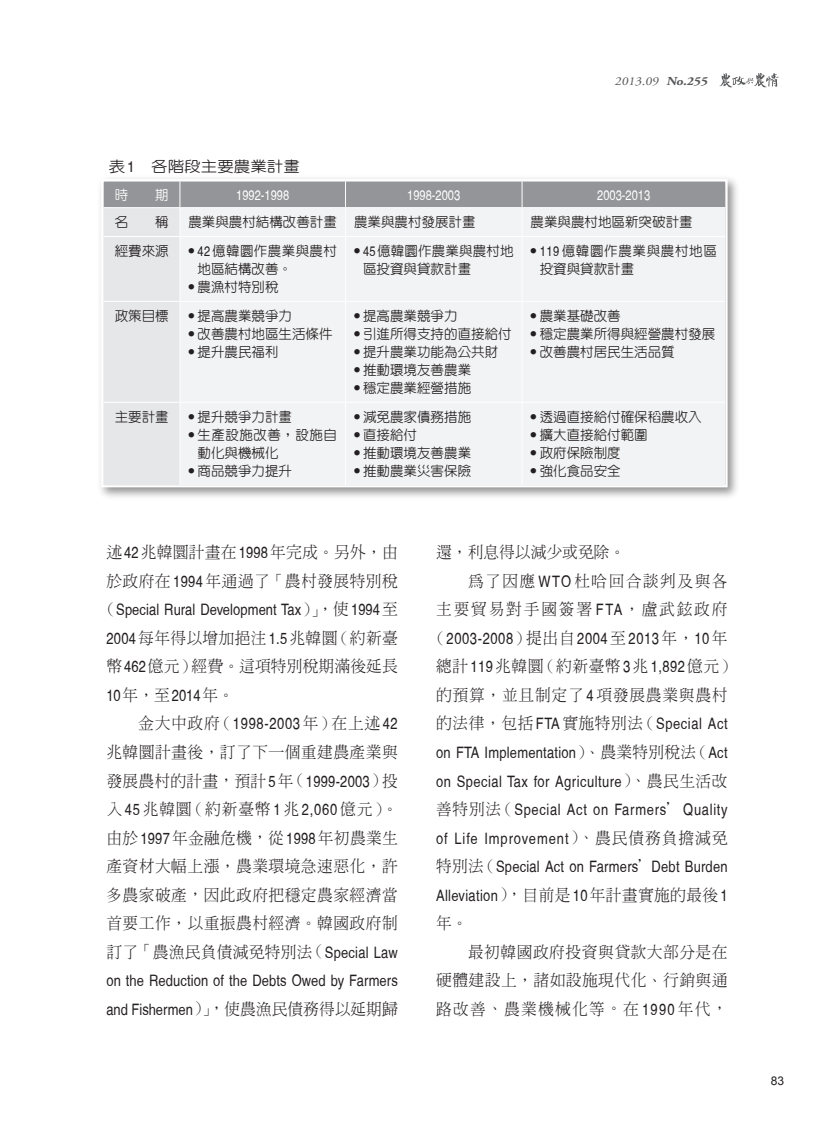
<style>
.page{position:relative;width:834px;height:1132px;background:#fff}
.page>*{position:absolute;margin:0;border:0;box-sizing:border-box;transform-origin:0 0}
.t1{font:300 15.75px/28.5px "AR Ming B5";letter-spacing:.03em;color:#231f20}
.t2{font:condensed 15.75px/28.5px "Helvetica";letter-spacing:.01em;color:#231f20}
.t3{font:condensed 15.75px/28.5px "Helvetica";letter-spacing:.045em;color:#231f20}
.t4{font:condensed 15.75px "Helvetica";letter-spacing:.04em;color:#231f20}
.t5{font:300 15.75px "AR Ming B5";letter-spacing:.115em;color:#231f20}
.t6{font:300 15.75px "AR Ming B5";letter-spacing:.09em;color:#231f20}
.t7{font:300 15.75px "AR Ming B5";color:#231f20}
.t8{font:500 14.85px "AR Yuan B5";color:#231f20;scale:1.11 1}
.t9{font:500 13.5px/18px "AR Yuan B5";color:#231f20}
.t10{font:condensed 13.5px "Helvetica";color:#fff}
.t11{font:500 13.5px/18px "AR Yuan B5";letter-spacing:.05em;color:#231f20}
.t12{font:500 13.5px/18px "AR Yuan B5";letter-spacing:.03em;color:#231f20}
.t13{font:500 13.5px/18px "AR Yuan B5";letter-spacing:.035em;color:#231f20}
.t14{font:500 13.5px "AR Yuan B5";color:#fff}
.t15{font:italic 12.15px "Adobe Garamond Pro";color:#57585a;scale:1.11 1}
.t16{font:12px "Arial";color:#231f20}
.s1{font-family:"Helvetica";font-weight:400;font-stretch:condensed}
.s2{font-weight:700}
.s3{font-family:"DF Ming Std W3";font-weight:400}
.s4{font-family:"DF Ming Std W3";font-stretch:normal}
.s5{font-family:"AR Ming B5";font-weight:300;font-stretch:normal}
</style>
<div class="page">
<img style="left:719px;top:73px;width:59px;height:15px">
<div style="left:96px;top:174px;width:645px;height:327px;background:#231f20;opacity:.5"></div>
<svg style="left:104px;top:182px;width:620px;height:302px"></svg>
<hr style="left:103px;top:236px;width:77px;height:1px;background:#fff">
<hr style="left:180px;top:236px;width:165px;height:1px;background:#fff">
<hr style="left:179px;top:237px;width:1px;height:64px;background:#fff">
<hr style="left:345px;top:236px;width:177px;height:1px;background:#fff">
<hr style="left:345px;top:237px;width:1px;height:64px;background:#fff">
<hr style="left:522px;top:236px;width:203px;height:1px;background:#fff">
<hr style="left:521px;top:237px;width:1px;height:64px;background:#fff">
<hr style="left:103px;top:301px;width:77px;height:1px;background:#fff">
<hr style="left:180px;top:301px;width:165px;height:1px;background:#fff">
<hr style="left:179px;top:301px;width:1px;height:101px;background:#fff">
<hr style="left:345px;top:301px;width:177px;height:1px;background:#fff">
<hr style="left:345px;top:301px;width:1px;height:101px;background:#fff">
<hr style="left:522px;top:301px;width:203px;height:1px;background:#fff">
<hr style="left:521px;top:301px;width:1px;height:101px;background:#fff">
<hr style="left:103px;top:402px;width:77px;height:1px;background:#fff">
<hr style="left:180px;top:402px;width:165px;height:1px;background:#fff">
<hr style="left:179px;top:402px;width:1px;height:83px;background:#fff">
<hr style="left:345px;top:402px;width:177px;height:1px;background:#fff">
<hr style="left:345px;top:402px;width:1px;height:83px;background:#fff">
<hr style="left:522px;top:402px;width:203px;height:1px;background:#fff">
<hr style="left:521px;top:402px;width:1px;height:83px;background:#fff">
<div style="left:101px;top:179px;width:626px;height:308px;border:2px solid #fff"></div>
<p class="t8" style="left:109px;top:159px;width:174px">表<span class="s1">1</span> 各階段主要農業計畫</p>
<p class="t15" style="left:614px;top:74px;width:87px">2013.09 <span class="s2">No.255</span></p>
<p class="t14" style="left:115px;top:188px;width:15px">時</p>
<p class="t14" style="left:155px;top:188px;width:15px">期</p>
<p class="t10" style="left:236px;top:187px;width:54px">1992-1998</p>
<p class="t10" style="left:407px;top:187px;width:54px">1998-2003</p>
<p class="t10" style="left:597px;top:187px;width:54px">2003-2013</p>
<p class="t9" style="left:115px;top:213px;width:15px">名</p>
<p class="t9" style="left:155px;top:213px;width:15px">稱</p>
<p class="t9" style="left:188px;top:213px;width:150px">農業與農村結構改善計畫</p>
<p class="t9" style="left:354px;top:213px;width:123px">農業與農村發展計畫</p>
<p class="t9" style="left:530px;top:213px;width:163px">農業與農村地區新突破計畫</p>
<p class="t9" style="left:115px;top:242px;width:55px">經費來源</p>
<p class="t12" style="left:197px;top:242px;width:141px;text-indent:-9px"><sup>●</sup> <span class="s1">42</span>億韓圜作農業與農村地區結構改善。</p>
<p class="t9" style="left:188px;top:278px;width:92px"><sup>●</sup> 農漁村特別稅</p>
<p class="t9" style="left:363px;top:242px;width:152px;text-indent:-9px"><sup>●</sup> <span class="s1">45</span>億韓圜作農業與農村地區投資與貸款計畫</p>
<p class="t11" style="left:539px;top:242px;width:179px;text-indent:-9px"><sup>●</sup> <span class="s1">119</span> 億韓圜作農業與農村地區投資與貸款計畫</p>
<p class="t9" style="left:115px;top:307px;width:55px">政策目標</p>
<p class="t9" style="left:188px;top:307px;width:105px"><sup>●</sup> 提高農業競爭力</p>
<p class="t9" style="left:188px;top:325px;width:146px"><sup>●</sup> 改善農村地區生活條件</p>
<p class="t9" style="left:188px;top:343px;width:92px"><sup>●</sup> 提升農民福利</p>
<p class="t9" style="left:115px;top:407px;width:55px">主要計畫</p>
<p class="t9" style="left:188px;top:407px;width:105px"><sup>●</sup> 提升競爭力計畫</p>
<p class="t13" style="left:197px;top:425px;width:141px;text-indent:-9px"><sup>●</sup> 生產設施改善，設施自動化與機械化</p>
<p class="t9" style="left:188px;top:461px;width:105px"><sup>●</sup> 商品競爭力提升</p>
<p class="t9" style="left:354px;top:307px;width:105px"><sup>●</sup> 提高農業競爭力</p>
<p class="t9" style="left:354px;top:325px;width:159px"><sup>●</sup> 引進所得支持的直接給付</p>
<p class="t9" style="left:354px;top:343px;width:146px"><sup>●</sup> 提升農業功能為公共財</p>
<p class="t9" style="left:354px;top:361px;width:119px"><sup>●</sup> 推動環境友善農業</p>
<p class="t9" style="left:354px;top:379px;width:119px"><sup>●</sup> 穩定農業經營措施</p>
<p class="t9" style="left:354px;top:407px;width:119px"><sup>●</sup> 減免農家債務措施</p>
<p class="t9" style="left:354px;top:425px;width:65px"><sup>●</sup> 直接給付</p>
<p class="t9" style="left:354px;top:443px;width:119px"><sup>●</sup> 推動環境友善農業</p>
<p class="t9" style="left:354px;top:461px;width:119px"><sup>●</sup> 推動農業災害保險</p>
<p class="t9" style="left:530px;top:307px;width:92px"><sup>●</sup> 農業基礎改善</p>
<p class="t9" style="left:530px;top:325px;width:186px"><sup>●</sup> 穩定農業所得與經營農村發展</p>
<p class="t9" style="left:530px;top:343px;width:146px"><sup>●</sup> 改善農村居民生活品質</p>
<p class="t9" style="left:530px;top:407px;width:173px"><sup>●</sup> 透過直接給付確保稻農收入</p>
<p class="t9" style="left:530px;top:425px;width:119px"><sup>●</sup> 擴大直接給付範圍</p>
<p class="t9" style="left:530px;top:443px;width:92px"><sup>●</sup> 政府保險制度</p>
<p class="t9" style="left:530px;top:461px;width:92px"><sup>●</sup> 強化食品安全</p>
<p class="t1" style="left:106px;top:538px;width:293px">述<span class="s1">42</span>兆韓圜計畫在<span class="s1">1998</span>年完成<span class="s3">。</span>另外<span class="s3">，</span>由於政府在<span class="s1">1994</span>年通過了<span class="s3">「</span>農村發展特別稅</p>
<p class="t2" style="left:100px;top:595px;width:299px"><span class="s4">（</span>Special Rural Development Tax<span class="s4">）」，</span><span class="s5">使</span>1994<span class="s5">至</span></p>
<p class="t1" style="left:106px;top:623px;width:293px"><span class="s1">2004</span>每年得以增加挹注<span class="s1">1.5</span>兆韓圜<span class="s3">（</span>約新臺幣<span class="s1">462</span>億元<span class="s3">）</span>經費<span class="s3">。</span>這項特別稅期滿後延長</p>
<p class="t3" style="left:138px;top:681px;width:261px;text-indent:-32px">10<span class="s5">年</span><span class="s4">，</span><span class="s5">至</span>2014<span class="s5">年</span><span class="s4">。<br></span><span class="s5">金大中政府</span><span class="s4">（</span>1998-2003<span class="s5">年</span><span class="s4">）</span><span class="s5">在上述</span>42</p>
<p class="t1" style="left:106px;top:737px;width:293px;text-align:justify">兆韓圜計畫後<span class="s3">，</span>訂了下一個重建農產業與發展農村的計畫<span class="s3">，</span>預計<span class="s1">5</span>年<span class="s3">（</span><span class="s1">1999-2003</span><span class="s3">）</span>投入 <span class="s1">45</span> 兆韓圜<span class="s3">（</span>約新臺幣 <span class="s1">1</span> 兆 <span class="s1">2,060</span> 億元<span class="s3">）。</span>由於<span class="s1">1997</span>年金融危機<span class="s3">，</span>從<span class="s1">1998</span>年初農業生產資材大幅上漲<span class="s3">，</span>農業環境急速惡化<span class="s3">，</span>許多農家破產<span class="s3">，</span>因此政府把穩定農家經濟當首要工作<span class="s3">，</span>以重振農村經濟<span class="s3">。</span>韓國政府制訂了<span class="s3">「</span>農漁民負債減免特別法<span class="s3">（</span><span class="s1">Special Law</span></p>
<p class="t2" style="left:106px;top:966px;width:293px">on the Reduction of the Debts Owed by Farmers and Fishermen<span class="s4">）」，</span><span class="s5">使農漁民債務得以延期歸</span></p>
<p class="t7" style="left:436px;top:544px;width:190px">還<span class="s3">，</span>利息得以減少或免除<span class="s3">。</span></p>
<p class="t6" style="left:468px;top:573px;width:261px">為了因應 <span class="s1">WTO</span> 杜哈回合談判及與各</p>
<p class="t5" style="left:436px;top:601px;width:293px">主要貿易對手國簽署 <span class="s1">FTA</span><span class="s3">，</span>盧武鉉政府</p>
<p class="t4" style="left:430px;top:629px;width:299px"><span class="s4">（</span>2003-2008<span class="s4">）</span><span class="s5">提出自</span>2004<span class="s5">至</span>2013<span class="s5">年</span><span class="s4">，</span>10<span class="s5">年</span></p>
<p class="t1" style="left:436px;top:652px;width:301px">總計<span class="s1">119</span>兆韓圜<span class="s3">（</span>約新臺幣<span class="s1">3</span>兆<span class="s1">1,892</span>億元<span class="s3">）</span>的預算<span class="s3">，</span>並且制定了 <span class="s1">4</span> 項發展農業與農村</p>
<p class="t2" style="left:436px;top:709px;width:293px;text-align:justify"><span class="s5">的法律</span><span class="s4">，</span><span class="s5">包括</span>FTA<span class="s5">實施特別法</span><span class="s4">（</span>Special Act on FTA Implementation<span class="s4">）、</span><span class="s5">農業特別稅法</span><span class="s4">（</span>Act on Special Tax for Agriculture<span class="s4">）、</span><span class="s5">農民生活改善特別法</span><span class="s4">（</span>Special Act on Farmers<span class="s4">’</span>Quality of Life Improvement<span class="s4">）、</span><span class="s5">農民債務負擔減免特別法</span><span class="s4">（</span>Special Act on Farmers<span class="s4">’</span>Debt Burden Alleviation<span class="s4">），</span><span class="s5">目前是</span>10<span class="s5">年計畫實施的最後</span>1</p>
<p class="t1" style="left:436px;top:908px;width:33px">年<span class="s3">。</span></p>
<p class="t1" style="left:436px;top:937px;width:293px;text-align:justify;text-indent:32px">最初韓國政府投資與貸款大部分是在硬體建設上<span class="s3">，</span>諸如設施現代化<span class="s3">、</span>行銷與通路改善<span class="s3">、</span>農業機械化等<span class="s3">。</span>在 <span class="s1">1990</span> 年代<span class="s3">，</span></p>
<p class="t16" style="left:770px;top:1072px;width:15px">83</p>
</div>
